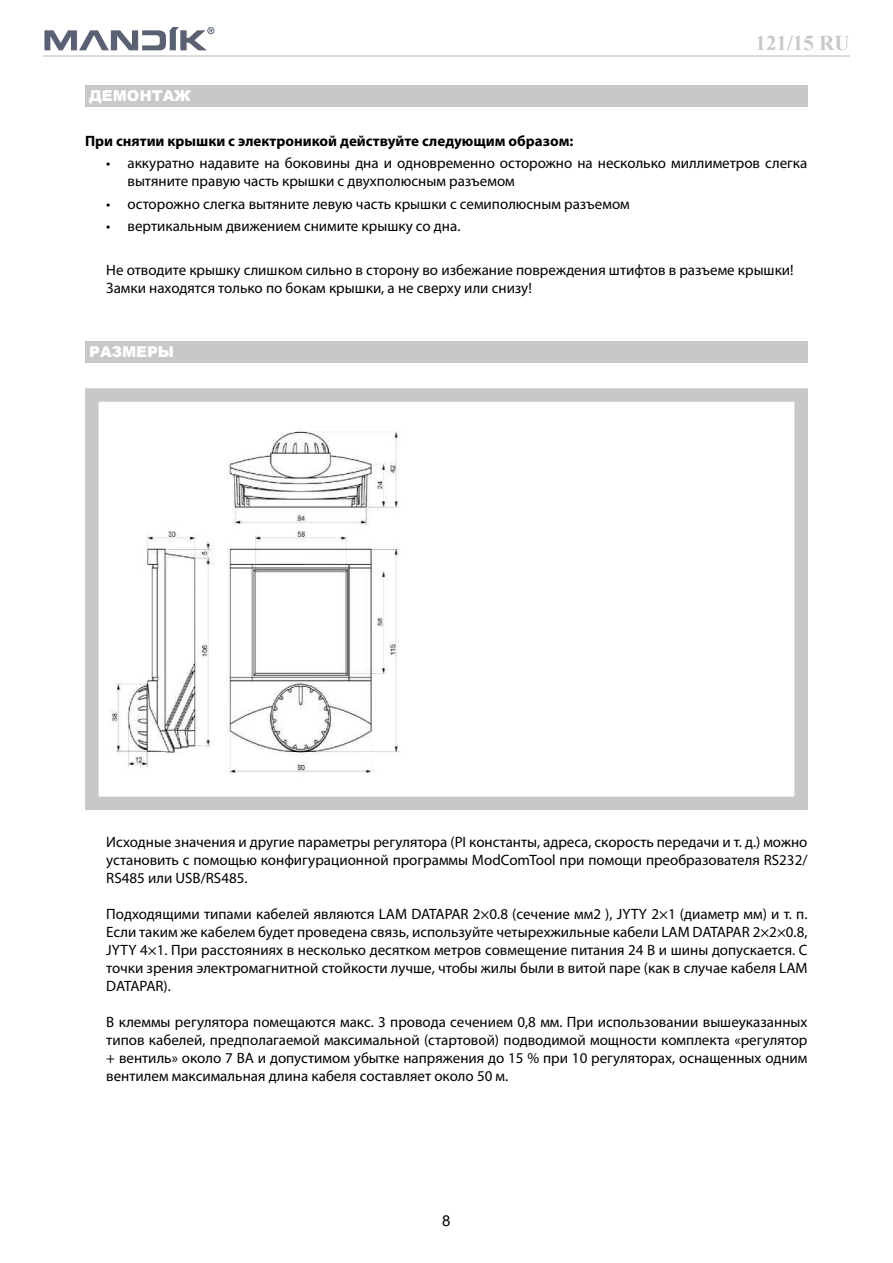
<style>
.page{position:relative;width:893px;height:1263px;background:#fff}
.page>*{position:absolute;margin:0;border:0;box-sizing:border-box;transform-origin:0 0}
.t1{font:700 21px "Times New Roman";color:#c8c8c8}
.t2{font:15px/18px "Myriad Pro";color:#000;text-align:justify}
.t3{font:700 15px "Myriad Pro";color:#000}
.t4{font:900 15px "Arial";color:#fff}
.t5{font:15px "Arial";color:#000}
</style>
<div class="page">
<hr style="left:43px;top:55px;width:806px;height:1px;background:#dbdbdb">
<svg style="left:44px;top:27px;width:170px;height:23px"></svg>
<div style="left:85px;top:85px;width:723px;height:21px;background:#c8c8c8"></div>
<div style="left:85px;top:341px;width:723px;height:22px;background:#c8c8c8"></div>
<img style="left:111px;top:431px;width:289px;height:343px">
<div style="left:85px;top:388px;width:723px;height:422px;border:14px solid #c8c8c8"></div>
<p class="t4" style="left:89px;top:85px;width:103px">ДЕМОНТАЖ</p>
<h1 class="t1" style="left:756px;top:28px;width:95px">121/15 RU</h1>
<p class="t3" style="left:85px;top:131px;width:490px">При снятии крышки с электроникой действуйте следующим образом:</p>
<p class="t2" style="left:128px;top:154px;width:681px;text-indent:-21px">• аккуратно надавите на боковины дна и одновременно осторожно на несколько миллиметров слегка вытяните правую часть крышки с двухполюсным разъемом</p>
<p class="t2" style="left:106px;top:194px;width:525px">• осторожно слегка вытяните левую часть крышки с семиполюсным разъемом</p>
<p class="t2" style="left:106px;top:217px;width:356px">• вертикальным движением снимите крышку со дна.</p>
<p class="t2" style="left:106px;top:261px;width:689px">Не отводите крышку слишком сильно в сторону во избежание повреждения штифтов в разъеме крышки!<br>Замки находятся только по бокам крышки, а не сверху или снизу!</p>
<p class="t4" style="left:89px;top:341px;width:86px">РАЗМЕРЫ</p>
<p class="t2" style="left:106px;top:832px;width:703px">Исходные значения и другие параметры регулятора (PI константы, адреса, скорость передачи и т. д.) можно установить с помощью конфигурационной программы ModComTool при помощи преобразователя RS232/ RS485 или USB/RS485.</p>
<p class="t2" style="left:106px;top:904px;width:703px">Подходящими типами кабелей являются LAM DATAPAR 2×0.8 (сечение мм2 ), JYTY 2×1 (диаметр мм) и т. п.<br>Если таким же кабелем будет проведена связь, используйте четырехжильные кабели LAM DATAPAR 2×2×0.8, JYTY 4×1. При расстояниях в несколько десятком метров совмещение питания 24 В и шины допускается. С точки зрения электромагнитной стойкости лучше, чтобы жилы были в витой паре (как в случае кабеля LAM DATAPAR).</p>
<p class="t2" style="left:106px;top:1012px;width:703px">В клеммы регулятора помещаются макс. 3 провода сечением 0,8 мм. При использовании вышеуказанных типов кабелей, предполагаемой максимальной (стартовой) подводимой мощности комплекта «регулятор + вентиль» около 7 ВА и допустимом убытке напряжения до 15 % при 10 регуляторах, оснащенных одним вентилем максимальная длина кабеля составляет около 50 м.</p>
<p class="t5" style="left:442px;top:1210px;width:10px">8</p>
</div>
